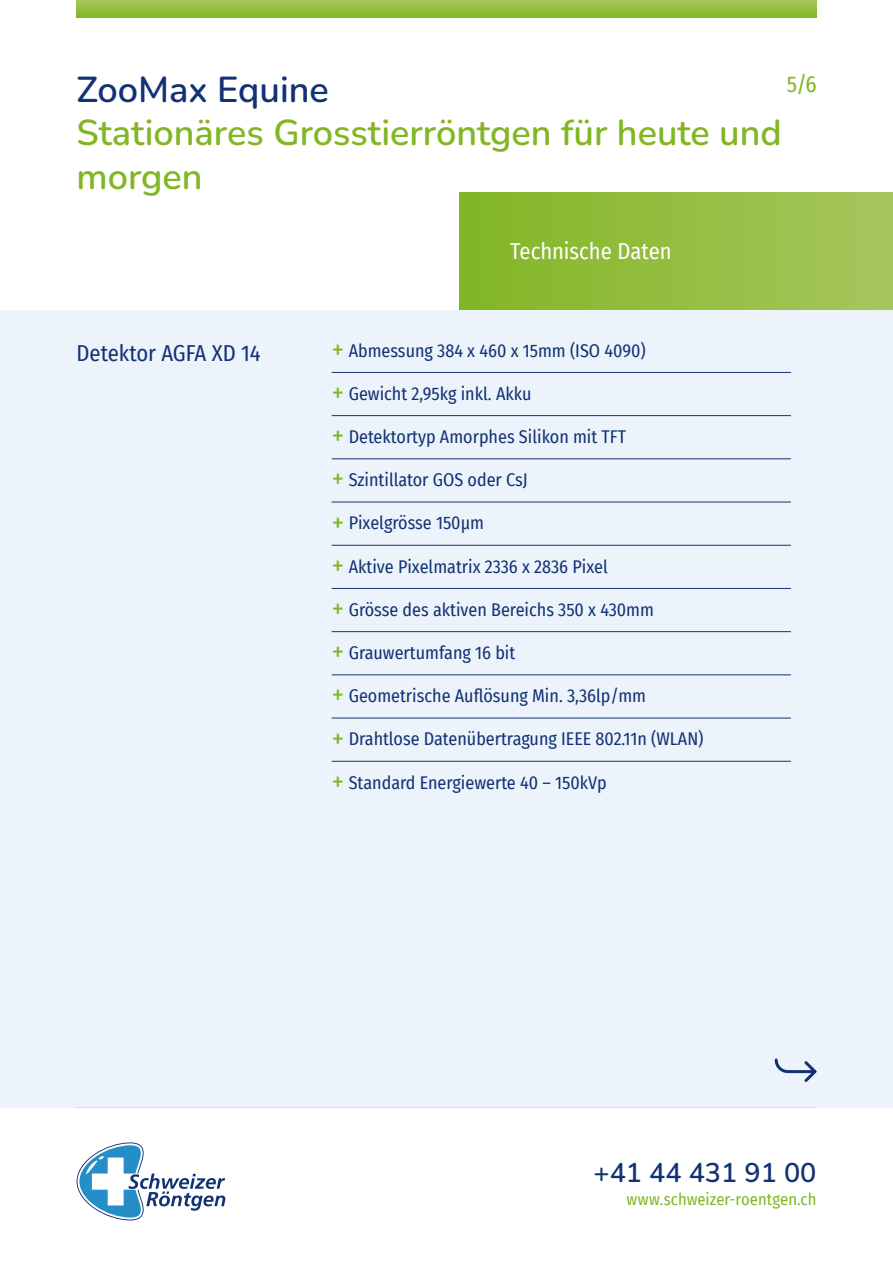
<style>
.page{position:relative;width:893px;height:1263px;background:#fff}
.page>*{position:absolute;margin:0;border:0;box-sizing:border-box;transform-origin:0 0}
.t1{font:600 36px/43.2px "Nunito";color:#82b624}
.t2{font:600 36px "Nunito";color:#123274}
.t3{font:600 27px "Nunito";color:#123274}
.t4{font:22.5px "Fira Sans Condensed";color:#123274}
.t5{font:22.5px "Fira Sans Condensed";color:#fff}
.t6{font:22.5px "Fira Sans Condensed";color:#82b624}
.t7{font:18px "Fira Sans Condensed";color:#123274}
.t8{font:16.5px "Fira Sans Condensed";color:#82b624}
.s1{font-size:27px;color:#82b624}
</style>
<div class="page">
<div style="left:0;top:310px;width:893px;height:798px;background:#edf3fa"></div>
<hr style="left:76px;top:1107px;width:740px;height:1px;background:#dadada">
<svg style="left:77px;top:1142px;width:148px;height:78px"></svg>
<div style="left:459px;top:192px;width:434px;height:118px;background:linear-gradient(to right,#83b624,#a6c65d)"></div>
<hr style="left:332px;top:372px;width:459px;height:1px;background:#123274">
<hr style="left:332px;top:415px;width:459px;height:1px;background:#123274">
<hr style="left:332px;top:458px;width:459px;height:1px;background:#123274">
<hr style="left:332px;top:502px;width:459px;height:1px;background:#123274">
<hr style="left:332px;top:545px;width:459px;height:1px;background:#123274">
<hr style="left:332px;top:588px;width:459px;height:1px;background:#123274">
<hr style="left:332px;top:631px;width:459px;height:1px;background:#123274">
<hr style="left:332px;top:674px;width:459px;height:1px;background:#123274">
<hr style="left:332px;top:718px;width:459px;height:1px;background:#123274">
<hr style="left:332px;top:761px;width:459px;height:1px;background:#123274">
<svg style="left:76px;top:0;width:741px;height:17px;background:#95be42"></svg>
<svg style="left:774px;top:1058px;width:43px;height:24px"></svg>
<h1 class="t2" style="left:77px;top:65px;width:254px">ZooMax Equine</h1>
<h1 class="t1" style="left:77px;top:110px;width:707px">Stationäres Grosstierröntgen für heute und morgen</h1>
<p class="t6" style="left:787px;top:67px;width:31px">5/6</p>
<p class="t5" style="left:510px;top:234px;width:163px">Technische Daten</p>
<p class="t4" style="left:77px;top:336px;width:186px">Detektor AGFA XD 14</p>
<p class="t7" style="left:332px;top:337px;width:316px"><span class="s1">+</span> Abmessung 384 x 460 x 15mm (ISO 4090)</p>
<p class="t7" style="left:332px;top:380px;width:201px"><span class="s1">+</span> Gewicht 2,95kg inkl. Akku</p>
<p class="t7" style="left:332px;top:423px;width:296px"><span class="s1">+</span> Detektortyp Amorphes Silikon mit TFT</p>
<p class="t7" style="left:332px;top:466px;width:197px"><span class="s1">+</span> Szintillator GOS oder CsJ</p>
<p class="t7" style="left:332px;top:510px;width:154px"><span class="s1">+</span> Pixelgrösse 150μm</p>
<p class="t7" style="left:332px;top:553px;width:278px"><span class="s1">+</span> Aktive Pixelmatrix 2336 x 2836 Pixel</p>
<p class="t7" style="left:332px;top:596px;width:324px"><span class="s1">+</span> Grösse des aktiven Bereichs 350 x 430mm</p>
<p class="t7" style="left:332px;top:639px;width:185px"><span class="s1">+</span> Grauwertumfang 16 bit</p>
<p class="t7" style="left:332px;top:682px;width:316px"><span class="s1">+</span> Geometrische Auflösung Min. 3,36lp/mm</p>
<p class="t7" style="left:332px;top:726px;width:373px"><span class="s1">+</span> Drahtlose Datenübertragung IEEE 802.11n (WLAN)</p>
<p class="t7" style="left:332px;top:769px;width:277px"><span class="s1">+</span> Standard Energiewerte 40 – 150kVp</p>
<h2 class="t3" style="left:593px;top:1154px;width:224px">+41 44 431 91 00</h2>
<p class="t8" style="left:626px;top:1187px;width:191px">www.schweizer-roentgen.ch</p>
</div>
